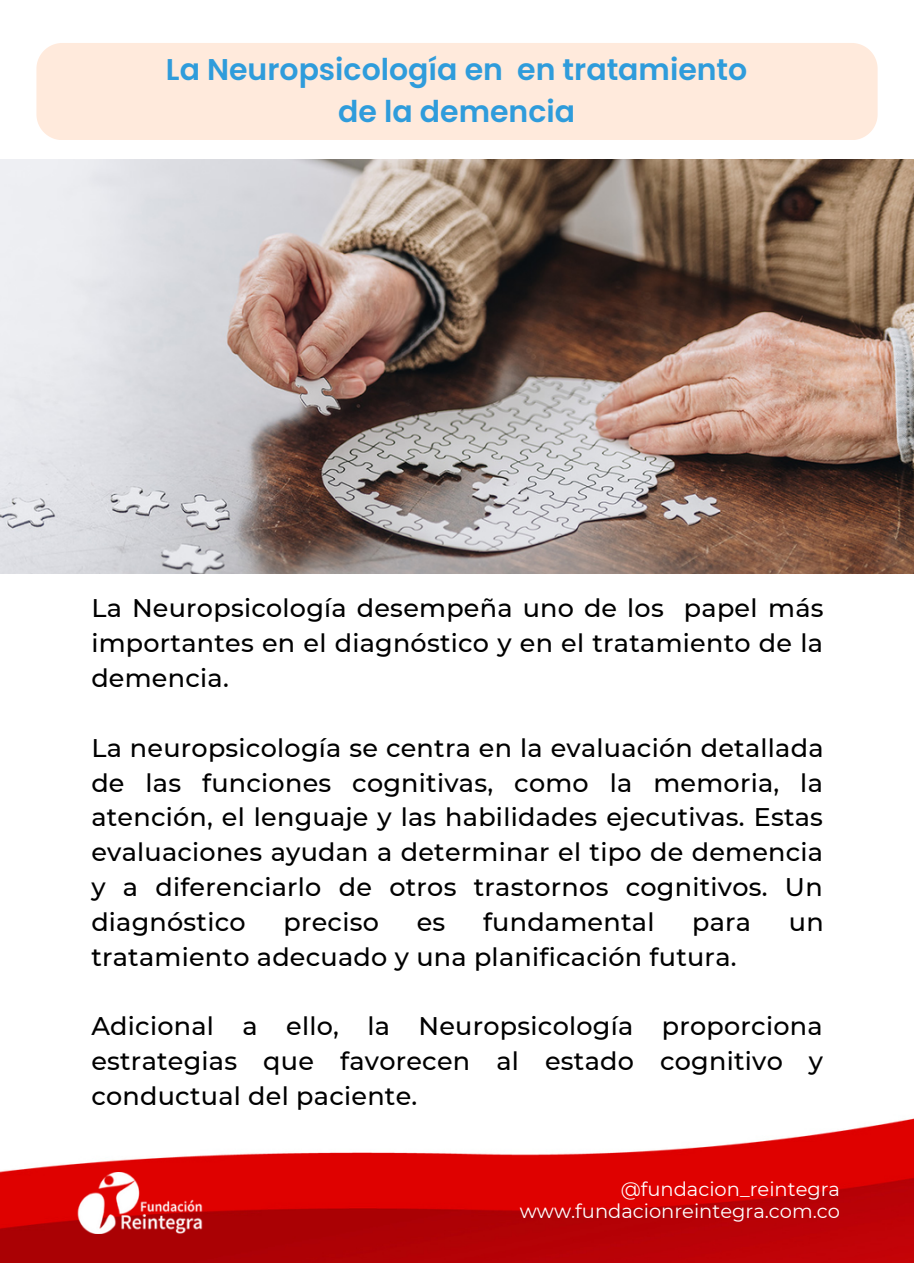
<style>
.page{position:relative;width:914px;height:1264px;background:#fff}
.page>*{position:absolute;margin:0;border:0;box-sizing:border-box;transform-origin:0 0}
.t1{font:600 30px/41.5px "Poppins";color:#2f9cdb;text-align:center}
.t2{font:500 25.5px/34.8px "Montserrat";letter-spacing:.01em;color:#000;text-align:justify}
.t3{font:19.5px "Montserrat";color:#fff}
</style>
<div class="page">
<img style="left:0;top:65px;width:914px;height:1197px">
<img style="left:0;top:160px;width:914px;height:413px">
<div style="left:36px;top:43px;width:841px;height:97px;background:#ffeadc"></div>
<img style="left:73px;top:1172px;width:132px;height:61px">
<p class="t1" style="left:166px;top:49px;width:583px">La Neuropsicología en en tratamiento de la demencia</p>
<p class="t2" style="left:91px;top:590px;width:734px">La Neuropsicología desempeña uno de los papel más importantes en el diagnóstico y en el tratamiento de la demencia.</p>
<p class="t2" style="left:91px;top:730px;width:734px">La neuropsicología se centra en la evaluación detallada de las funciones cognitivas, como la memoria, la atención, el lenguaje y las habilidades ejecutivas. Estas evaluaciones ayudan a determinar el tipo de demencia y a diferenciarlo de otros trastornos cognitivos. Un diagnóstico</p>
<p class="t2" style="left:283px;top:904px;width:97px">preciso</p>
<p class="t2" style="left:417px;top:904px;width:30px">es</p>
<p class="t2" style="left:483px;top:904px;width:173px">fundamental</p>
<p class="t2" style="left:692px;top:904px;width:61px">para</p>
<p class="t2" style="left:789px;top:904px;width:36px">un</p>
<p class="t2" style="left:91px;top:939px;width:647px">tratamiento adecuado y una planificación futura.</p>
<p class="t2" style="left:91px;top:1008px;width:733px">Adicional a ello, la Neuropsicología proporciona estrategias que favorecen al estado cognitivo y conductual del paciente.</p>
<p class="t3" style="left:621px;top:1176px;width:221px">@fundacion_reintegra</p>
<p class="t3" style="left:520px;top:1199px;width:322px">www.fundacionreintegra.com.co</p>
</div>
